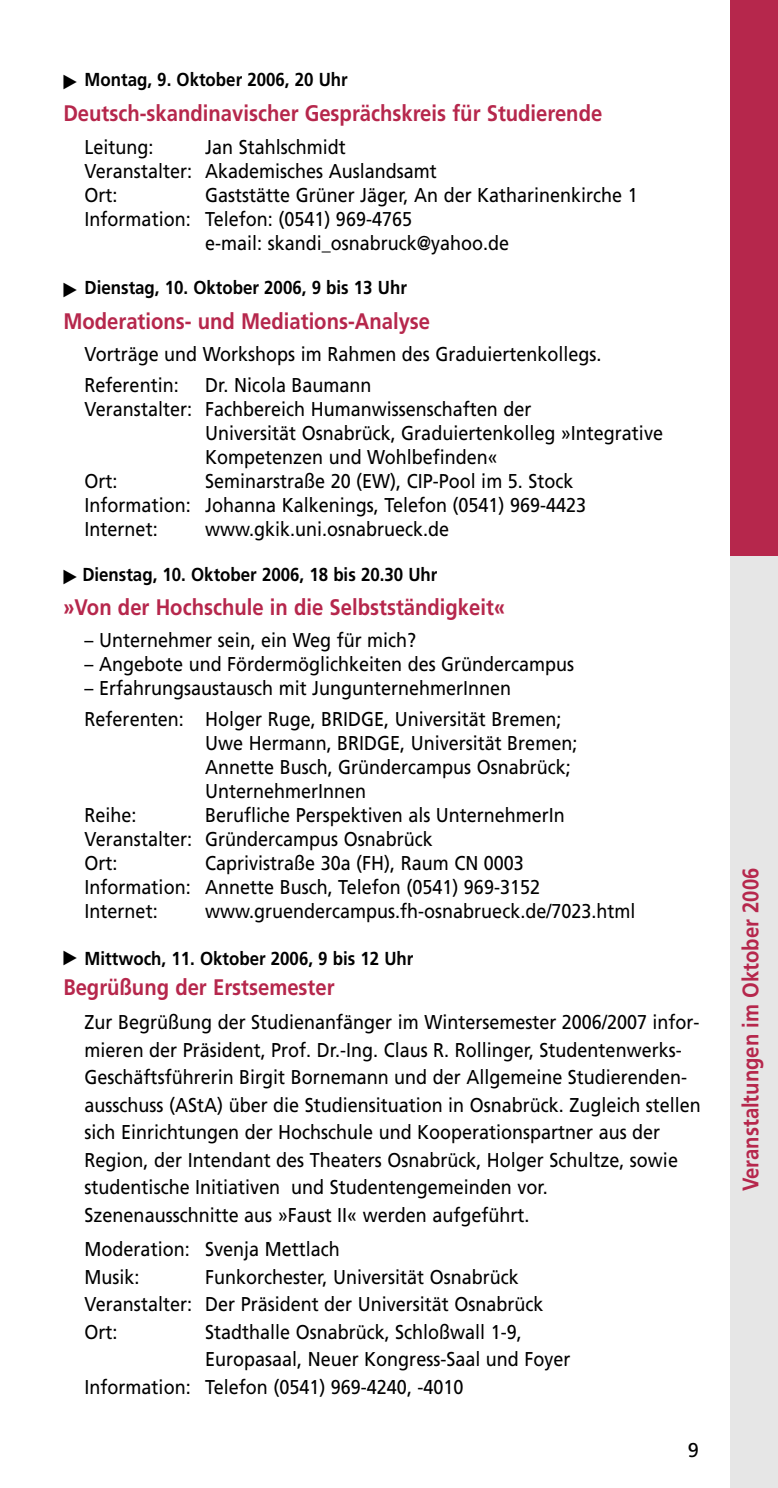
<style>
.page{position:relative;width:778px;height:1488px;background:#fff}
.page>*{position:absolute;margin:0;border:0;box-sizing:border-box;transform-origin:0 0}
.t1{font:700 22.5px "Frutiger";color:#b6274c;scale:.9 1}
.t2{font:20px/24px "Frutiger";color:#000;scale:.9 1}
.t3{font:20px "Frutiger";color:#000}
.t4{font:700 18.75px "Frutiger";color:#000;scale:.9 1}
</style>
<div class="page">
<div style="left:729px;top:0;width:49px;height:1487px;background:#b6274c"></div>
<div style="left:729px;top:556px;width:49px;height:931px;background:#e6e6e6"></div>
<p class="t4" style="left:85px;top:72px;width:294px">Montag, 9. Oktober 2006, 20 Uhr</p>
<p class="t1" style="left:63px;top:104px;width:600px">Deutsch-skandinavischer Gesprächskreis für Studierende</p>
<p class="t2" style="left:85px;top:137px;width:78px">Leitung:</p>
<p class="t2" style="left:85px;top:137px;width:393px;text-indent:120px">Jan Stahlschmidt<br>Veranstalter: Akademisches Auslandsamt<br>Ort:</p>
<p class="t2" style="left:205px;top:185px;width:482px">Gaststätte Grüner Jäger, An der Katharinenkirche 1</p>
<p class="t2" style="left:85px;top:209px;width:365px">Information: Telefon: (0541) 969-4765</p>
<p class="t2" style="left:205px;top:233px;width:339px">e-mail: skandi_osnabruck@yahoo.de</p>
<p class="t4" style="left:85px;top:280px;width:359px">Dienstag, 10. Oktober 2006, 9 bis 13 Uhr</p>
<p class="t1" style="left:63px;top:312px;width:409px">Moderations- und Mediations-Analyse</p>
<p class="t2" style="left:85px;top:340px;width:576px;line-height:31px">Vorträge und Workshops im Rahmen des Graduiertenkollegs.<br>Referentin:</p>
<p class="t2" style="left:205px;top:375px;width:186px">Dr. Nicola Baumann</p>
<p class="t2" style="left:85px;top:399px;width:498px">Veranstalter: Fachbereich Humanwissenschaften der</p>
<p class="t2" style="left:205px;top:423px;width:510px">Universität Osnabrück, Graduiertenkolleg »Integrative</p>
<p class="t2" style="left:205px;top:447px;width:326px">Kompetenzen und Wohlbefinden«</p>
<p class="t2" style="left:85px;top:471px;width:38px">Ort:</p>
<p class="t2" style="left:85px;top:471px;width:558px;text-indent:120px">Seminarstraße 20 (EW), CIP-Pool im 5. Stock<br>Information: Johanna Kalkenings, Telefon (0541) 969-4423<br>Internet:</p>
<p class="t2" style="left:205px;top:519px;width:273px">www.gkik.uni.osnabrueck.de</p>
<p class="t4" style="left:82px;top:566px;width:396px">Dienstag, 10. Oktober 2006, 18 bis 20.30 Uhr</p>
<p class="t1" style="left:63px;top:598px;width:492px">»Von der Hochschule in die Selbstständigkeit«</p>
<p class="t2" style="left:85px;top:630px;width:370px">– Unternehmer sein, ein Weg für mich?</p>
<p class="t2" style="left:85px;top:654px;width:545px">– Angebote und Fördermöglichkeiten des Gründercampus</p>
<p class="t2" style="left:85px;top:674px;width:531px;line-height:31px">– Erfahrungsaustausch mit JungunternehmerInnen<br>Referenten: Holger Ruge, BRIDGE, Universität Bremen;</p>
<p class="t2" style="left:205px;top:733px;width:415px">Uwe Hermann, BRIDGE, Universität Bremen;<br>Annette Busch, Gründercampus Osnabrück;<br>UnternehmerInnen</p>
<p class="t2" style="left:85px;top:805px;width:59px">Reihe:</p>
<p class="t2" style="left:85px;top:805px;width:535px;text-indent:120px">Berufliche Perspektiven als UnternehmerIn<br>Veranstalter: Gründercampus Osnabrück<br>Ort:</p>
<p class="t2" style="left:85px;top:853px;width:507px;text-indent:120px">Caprivistraße 30a (FH), Raum CN 0003<br>Information: Annette Busch, Telefon (0541) 969-3152<br>Internet:</p>
<p class="t2" style="left:205px;top:901px;width:479px">www.gruendercampus.fh-osnabrueck.de/7023.html</p>
<p class="t4" style="left:85px;top:950px;width:367px">Mittwoch, 11. Oktober 2006, 9 bis 12 Uhr</p>
<p class="t1" style="left:63px;top:977px;width:303px">Begrüßung der Erstsemester</p>
<p class="t2" style="left:85px;top:1010px;width:686px;line-height:27.5px">Zur Begrüßung der Studienanfänger im Wintersemester 2006/2007 infor&shy;mieren der Präsident, Prof. Dr.-Ing. Claus R. Rollinger, Studentenwerks-Geschäftsführerin Birgit Bornemann und der Allgemeine Studierenden&shy;ausschuss (AStA) über die Studiensituation in Osnabrück. Zugleich stellen sich Einrichtungen der Hochschule und Kooperationspartner aus der Region, der Intendant des Theaters Osnabrück, Holger Schultze, sowie studentische Initiativen und Studentengemeinden vor.<br>Szenenausschnitte aus »Faust II« werden aufgeführt.</p>
<p class="t2" style="left:85px;top:1237px;width:285px;line-height:27.5px">Moderation: Svenja Mettlach<br>Musik:</p>
<p class="t2" style="left:85px;top:1264px;width:511px;line-height:27.5px;text-indent:120px">Funkorchester, Universität Osnabrück<br>Veranstalter: Der Präsident der Universität Osnabrück<br>Ort:</p>
<p class="t2" style="left:205px;top:1321px;width:353px">Stadthalle Osnabrück, Schloßwall 1-9,</p>
<p class="t2" style="left:205px;top:1349px;width:407px">Europasaal, Neuer Kongress-Saal und Foyer</p>
<p class="t2" style="left:85px;top:1376px;width:422px">Information: Telefon (0541) 969-4240, -4010</p>
<p class="t3" style="left:687px;top:1441px;width:13px">9</p>
<p class="t1" style="left:741px;top:1191px;width:361px;rotate:-90deg">Veranstaltungen im Oktober 2006</p>
</div>
